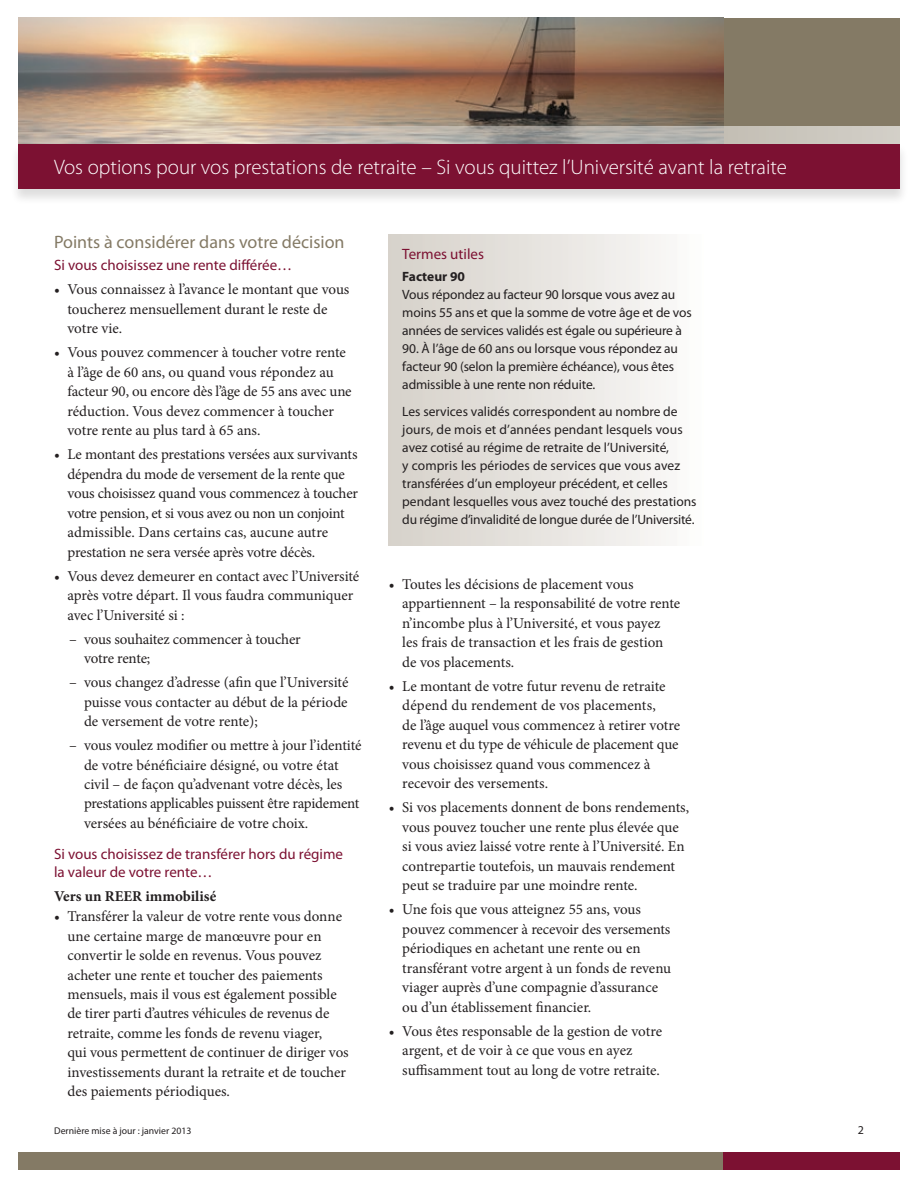
<style>
.page{position:relative;width:918px;height:1188px;background:#fff}
.page>*{position:absolute;margin:0;border:0;box-sizing:border-box;transform-origin:0 0}
.t1{font:300 21px "Myriad Pro";color:#fff}
.t2{font:18px "Myriad Pro";color:#847a65}
.t3{font:15px/19.5px "Minion Pro";letter-spacing:-.005em;color:#231f20}
.t4{font:15px/18px "Myriad Pro";color:#7c1132}
.t5{font:700 15px "Minion Pro";color:#231f20}
.t6{font:13.5px/18px "Myriad Pro";letter-spacing:-.005em;color:#231f20}
.t7{font:700 13.5px "Myriad Pro";color:#231f20}
.t8{font:12px "Myriad Pro";color:#231f20}
.t9{font:9.75px "Myriad Pro";color:#231f20}
</style>
<div class="page">
<div style="left:714px;top:18px;width:186px;height:126px;background:#847a65"></div>
<img style="left:18px;top:18px;width:706px;height:108px">
<div style="left:10px;top:143px;width:898px;height:62px;background:#231f20;opacity:.15"></div>
<div style="left:18px;top:144px;width:882px;height:45px;background:#7c1132"></div>
<svg style="left:18px;top:126px;width:882px;height:18px;background:#bfb8af"></svg>
<div style="left:18px;top:1152px;width:706px;height:18px;background:#847a65"></div>
<div style="left:724px;top:1152px;width:176px;height:18px;background:#7c1132"></div>
<div style="left:389px;top:234px;width:321px;height:311px;background:linear-gradient(to right,#d5d0c9,#fdfcfb)"></div>
<h1 class="t1" style="left:54px;top:154px;width:735px">Vos options pour vos prestations de retraite – Si vous quittez l’Université avant la retraite</h1>
<p class="t2" style="left:54px;top:230px;width:292px">Points à considérer dans votre décision</p>
<p class="t4" style="left:54px;top:256px;width:240px">Si vous choisissez une rente différée…</p>
<p class="t3" style="left:68px;top:280px;width:283px;text-indent:-14px">• Vous connaissez à l’avance le montant que vous toucherez mensuellement durant le reste de votre vie.</p>
<p class="t3" style="left:68px;top:343px;width:286px;text-indent:-14px">• Vous pouvez commencer à toucher votre rente à l’âge de 60 ans, ou quand vous répondez au facteur 90, ou encore dès l’âge de 55 ans avec une réduction. Vous devez commencer à toucher votre rente au plus tard à 65 ans.</p>
<p class="t3" style="left:68px;top:445px;width:292px;text-indent:-14px">• Le montant des prestations versées aux survivants dépendra du mode de versement de la rente que vous choisissez quand vous commencez à toucher votre pension, et si vous avez ou non un conjoint admissible. Dans certains cas, aucune autre prestation ne sera versée après votre décès.</p>
<p class="t3" style="left:68px;top:566px;width:293px;text-indent:-14px">• Vous devez demeurer en contact avec l’Université après votre départ. Il vous faudra communiquer avec l’Université si :</p>
<p class="t3" style="left:84px;top:629px;width:218px;text-indent:-15px">– vous souhaitez commencer à toucher votre rente;</p>
<p class="t3" style="left:84px;top:673px;width:266px;text-align:justify;text-indent:-15px">– vous changez d’adresse (afin que l’Université puisse vous contacter au début de la période de versement de votre rente);</p>
<p class="t3" style="left:84px;top:736px;width:279px;text-indent:-15px">– vous voulez modifier ou mettre à jour l’identité de votre bénéficiaire désigné, ou votre état civil – de façon qu’advenant votre décès, les prestations applicables puissent être rapidement versées au bénéficiaire de votre choix.</p>
<p class="t4" style="left:54px;top:845px;width:291px">Si vous choisissez de transférer hors du régime la valeur de votre rente…</p>
<p class="t5" style="left:54px;top:886px;width:164px">Vers un REER immobilisé</p>
<p class="t3" style="left:68px;top:907px;width:283px;text-indent:-14px">• Transférer la valeur de votre rente vous donne une certaine marge de manœuvre pour en convertir le solde en revenus. Vous pouvez acheter une rente et toucher des paiements mensuels, mais il vous est également possible de tirer parti d’autres véhicules de revenus de retraite, comme les fonds de revenu viager,<br>qui vous permettent de continuer de diriger vos investissements durant la retraite et de toucher des paiements périodiques.</p>
<p class="t4" style="left:402px;top:244px;width:83px">Termes utiles</p>
<p class="t7" style="left:402px;top:268px;width:64px">Facteur 90</p>
<p class="t6" style="left:402px;top:286px;width:291px">Vous répondez au facteur 90 lorsque vous avez au moins 55 ans et que la somme de votre âge et de vos années de services validés est égale ou supérieure à</p>
<p class="t6" style="left:402px;top:339px;width:277px">90. À l’âge de 60 ans ou lorsque vous répondez au facteur 90 (selon la première échéance), vous êtes admissible à une rente non réduite.</p>
<p class="t6" style="left:402px;top:402px;width:296px">Les services validés correspondent au nombre de jours, de mois et d’années pendant lesquels vous avez cotisé au régime de retraite de l’Université,<br>y compris les périodes de services que vous avez transférées d’un employeur précédent, et celles pendant lesquelles vous avez touché des prestations du régime d’invalidité de longue durée de l’Université.</p>
<p class="t3" style="left:402px;top:574px;width:279px;text-indent:-14px">• Toutes les décisions de placement vous appartiennent – la responsabilité de votre rente n’incombe plus à l’Université, et vous payez<br>les frais de transaction et les frais de gestion de vos placements.</p>
<p class="t3" style="left:402px;top:676px;width:280px;text-indent:-13px">• Le montant de votre futur revenu de retraite dépend du rendement de vos placements,<br>de l’âge auquel vous commencez à retirer votre revenu et du type de véhicule de placement que vous choisissez quand vous commencez à recevoir des versements.</p>
<p class="t3" style="left:402px;top:798px;width:288px;text-indent:-14px">• Si vos placements donnent de bons rendements, vous pouvez toucher une rente plus élevée que si vous aviez laissé votre rente à l’Université. En contrepartie toutefois, un mauvais rendement peut se traduire par une moindre rente.</p>
<p class="t3" style="left:402px;top:900px;width:270px;text-indent:-14px">• Une fois que vous atteignez 55 ans, vous pouvez commencer à recevoir des versements périodiques en achetant une rente ou en transférant votre argent à un fonds de revenu viager auprès d’une compagnie d’assurance ou d’un établissement financier.</p>
<p class="t3" style="left:402px;top:1021px;width:261px;text-indent:-14px">• Vous êtes responsable de la gestion de votre argent, et de voir à ce que vous en ayez suffisamment tout au long de votre retraite.</p>
<p class="t9" style="left:54px;top:1125px;width:139px">Dernière mise à jour : janvier 2013</p>
<p class="t8" style="left:858px;top:1123px;width:8px">2</p>
</div>
